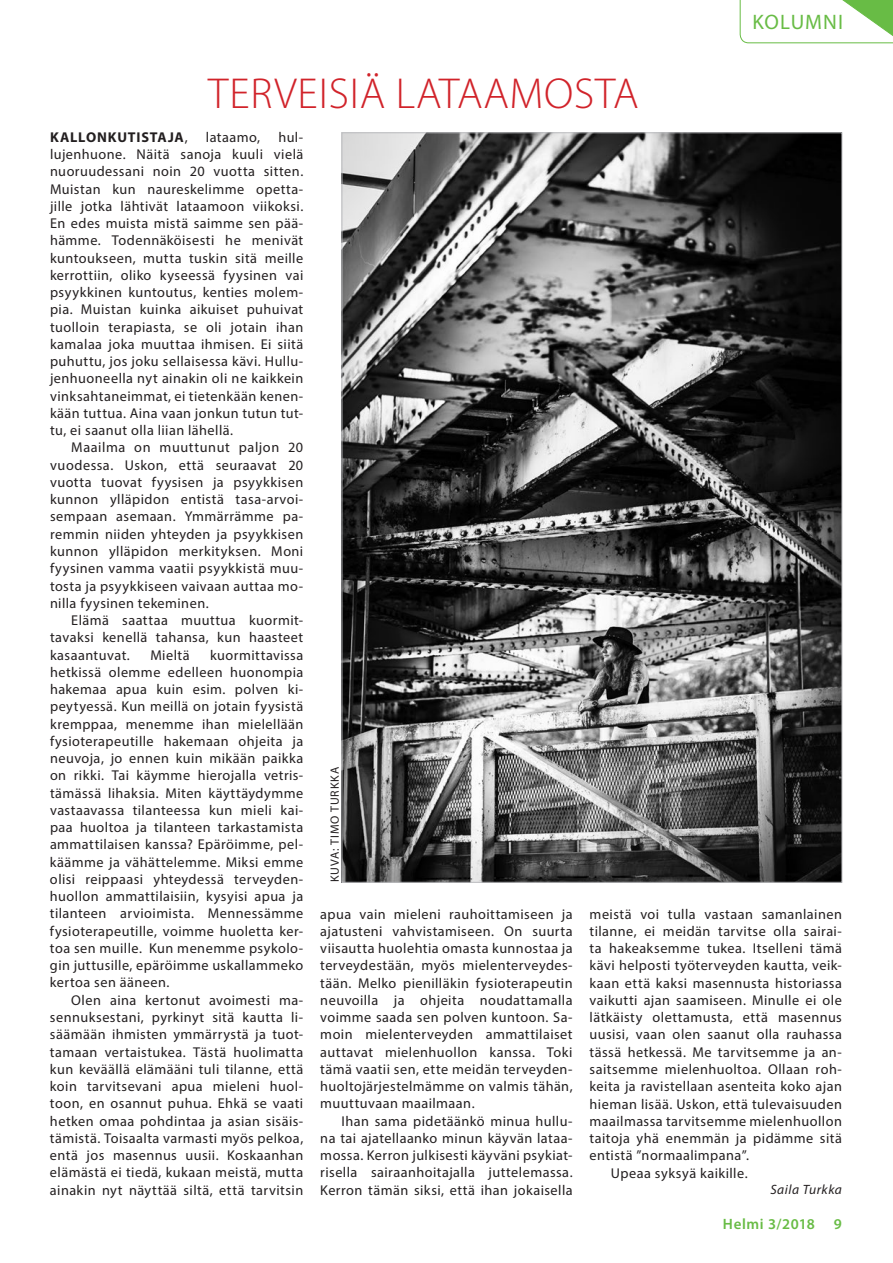
<style>
.page{position:relative;width:893px;height:1263px;background:#fff}
.page>*{position:absolute;margin:0;border:0;box-sizing:border-box;transform-origin:0 0}
.t1{font:300 43.5px "Myriad Pro";letter-spacing:.02em;color:#d1232a}
.t2{font:21px "Myriad Pro";letter-spacing:.055em;color:#68bc45}
.t3{font:600 15px "Myriad Pro";letter-spacing:.04em;color:#68bc45}
.t4{font:14.25px/17.2px "Myriad Pro";letter-spacing:.035em;color:#231f20;text-align:justify}
.t5{font:700 14.25px "Myriad Pro";letter-spacing:.055em;color:#231f20}
.t6{font:italic 13.5px "Myriad Pro";letter-spacing:.04em;color:#231f20}
.t7{font:12px "Myriad Pro";letter-spacing:.07em;color:#231f20}
.s1{font-weight:400}
</style>
<div class="page">
<svg style="left:740px;top:0;width:153px;height:151px"></svg>
<img style="left:344px;top:134px;width:496px;height:747px">
<h1 class="t1" style="left:208px;top:70px;width:128px">TERVEISIÄ</h1>
<h1 class="t1" style="left:396px;top:70px;width:244px">LATAAMOSTA</h1>
<h2 class="t2" style="left:753px;top:9px;width:92px">Kolumni</h2>
<p class="t4" style="left:50px;top:128px;width:255px;text-indent:228px">hul&shy;lujenhuone. Näitä sanoja kuuli vielä nuoruudessani noin 20 vuotta sitten.<br>Muistan kun naureskelimme opetta&shy;jille jotka lähtivät lataamoon viikoksi.<br>En edes muista mistä saimme sen pää&shy;hämme. Todennäköisesti he menivät kuntoukseen, mutta tuskin sitä meille kerrottiin, oliko kyseessä fyysinen vai psyykkinen kuntoutus, kenties molem&shy;pia. Muistan kuinka aikuiset puhuivat tuolloin terapiasta, se oli jotain ihan kamalaa joka muuttaa ihmisen. Ei siitä puhuttu, jos joku sellaisessa kävi. Hullu&shy;jenhuoneella nyt ainakin oli ne kaikkein vinksahtaneimmat, ei tietenkään kenen&shy;kään tuttua. Aina vaan jonkun tutun tut&shy;tu, ei saanut olla liian lähellä.</p>
<p class="t4" style="left:50px;top:439px;width:255px;text-indent:21px">Maailma on muuttunut paljon 20 vuodessa. Uskon, että seuraavat 20 vuotta tuovat fyysisen ja psyykkisen kunnon ylläpidon entistä tasa-arvoi&shy;sempaan asemaan. Ymmärrämme pa&shy;remmin niiden yhteyden ja psyykkisen kunnon ylläpidon merkityksen. Moni fyysinen vamma vaatii psyykkistä muu&shy;tosta ja psyykkiseen vaivaan auttaa mo&shy;nilla fyysinen tekeminen.</p>
<p class="t4" style="left:50px;top:611px;width:255px;text-indent:21px">Elämä saattaa muuttua kuormit&shy;tavaksi kenellä tahansa, kun haasteet kasaantuvat.</p>
<p class="t5" style="left:50px;top:128px;width:139px">KALLONKUTISTAJA<span class="s1">,</span></p>
<p class="t4" style="left:206px;top:128px;width:56px">lataamo,</p>
<p class="t4" style="left:50px;top:646px;width:255px;text-indent:160px">kuormittavissa hetkissä olemme edelleen huonompia hakemaa apua kuin esim. polven ki&shy;peytyessä. Kun meillä on jotain fyysistä kremppaa, menemme ihan mielellään fysioterapeutille hakemaan ohjeita ja neuvoja, jo ennen kuin mikään paikka on rikki. Tai käymme hierojalla vetris&shy;tämässä lihaksia. Miten käyttäydymme vastaavassa tilanteessa kun mieli kai&shy;paa huoltoa ja tilanteen tarkastamista ammattilaisen kanssa? Epäröimme, pel&shy;käämme ja vähättelemme. Miksi emme olisi reippaasi yhteydessä terveyden&shy;huollon ammattilaisiin, kysyisi apua ja tilanteen arvioimista. Mennessämme fysioterapeutille, voimme huoletta ker&shy;toa sen muille. Kun menemme psykolo&shy;gin juttusille, epäröimme uskallammeko kertoa sen ääneen.</p>
<p class="t4" style="left:50px;top:991px;width:255px;text-indent:21px">Olen aina kertonut avoimesti ma&shy;sennuksestani, pyrkinyt sitä kautta li&shy;säämään ihmisten ymmärrystä ja tuot&shy;tamaan vertaistukea. Tästä huolimatta kun keväällä elämääni tuli tilanne, että koin tarvitsevani apua mieleni huol&shy;toon, en osannut puhua. Ehkä se vaati hetken omaa pohdintaa ja asian sisäis&shy;tämistä. Toisaalta varmasti myös pelkoa, entä jos masennus uusii. Koskaanhan elämästä ei tiedä, kukaan meistä, mutta ainakin nyt näyttää siltä, että tarvitsin</p>
<p class="t4" style="left:150px;top:646px;width:41px">Mieltä</p>
<p class="t7" style="left:327px;top:882px;width:117px;rotate:-90deg">Kuva: Timo Turkka</p>
<p class="t4" style="left:320px;top:905px;width:254px">apua vain mieleni rauhoittamiseen ja ajatusteni vahvistamiseen. On suurta viisautta huolehtia omasta kunnostaa ja terveydestään, myös mielenterveydes&shy;tään. Melko pienilläkin fysioterapeutin neuvoilla ja ohjeita noudattamalla voimme saada sen polven kuntoon. Sa&shy;moin mielenterveyden ammattilaiset auttavat mielenhuollon kanssa. Toki tämä vaatii sen, ette meidän terveyden&shy;huoltojärjestelmämme on valmis tähän, muuttuvaan maailmaan.</p>
<p class="t4" style="left:320px;top:1112px;width:254px;text-indent:21px">Ihan sama pidetäänkö minua hullu&shy;na tai ajatellaanko minun käyvän lataa&shy;mossa. Kerron julkisesti käyväni psykiat&shy;risella sairaanhoitajalla juttelemassa.<br>Kerron tämän siksi, että ihan jokaisella</p>
<p class="t4" style="left:590px;top:905px;width:254px">meistä voi tulla vastaan samanlainen</p>
<p class="t4" style="left:590px;top:922px;width:254px">tilanne, ei meidän tarvitse olla sairai-</p>
<p class="t4" style="left:590px;top:939px;width:254px">ta hakeaksemme tukea. Itselleni tämä</p>
<p class="t4" style="left:590px;top:957px;width:254px">kävi helposti työterveyden kautta, veik-</p>
<p class="t4" style="left:590px;top:974px;width:254px">kaan että kaksi masennusta historiassa</p>
<p class="t4" style="left:590px;top:991px;width:254px">vaikutti ajan saamiseen. Minulle ei ole</p>
<p class="t4" style="left:590px;top:1008px;width:254px">lätkäisty olettamusta, että masennus</p>
<p class="t4" style="left:590px;top:1026px;width:254px">uusisi, vaan olen saanut olla rauhassa</p>
<p class="t4" style="left:590px;top:1043px;width:254px">tässä hetkessä. Me tarvitsemme ja an-</p>
<p class="t4" style="left:590px;top:1060px;width:254px">saitsemme mielenhuoltoa. Ollaan roh-</p>
<p class="t4" style="left:590px;top:1077px;width:254px">keita ja ravistellaan asenteita koko ajan</p>
<p class="t4" style="left:590px;top:1095px;width:254px">hieman lisää. Uskon, että tulevaisuuden</p>
<p class="t4" style="left:590px;top:1112px;width:254px">maailmassa tarvitsemme mielenhuollon</p>
<p class="t4" style="left:590px;top:1129px;width:254px">taitoja yhä enemmän ja pidämme sitä</p>
<p class="t4" style="left:590px;top:1147px;width:161px">entistä ”normaalimpana”.</p>
<p class="t4" style="left:611px;top:1164px;width:138px">Upeaa syksyä kaikille.</p>
<p class="t6" style="left:770px;top:1181px;width:73px">Saila Turkka</p>
<p class="t3" style="left:723px;top:1214px;width:93px">Helmi 3/2018</p>
<p class="t3" style="left:834px;top:1214px;width:10px">9</p>
</div>
